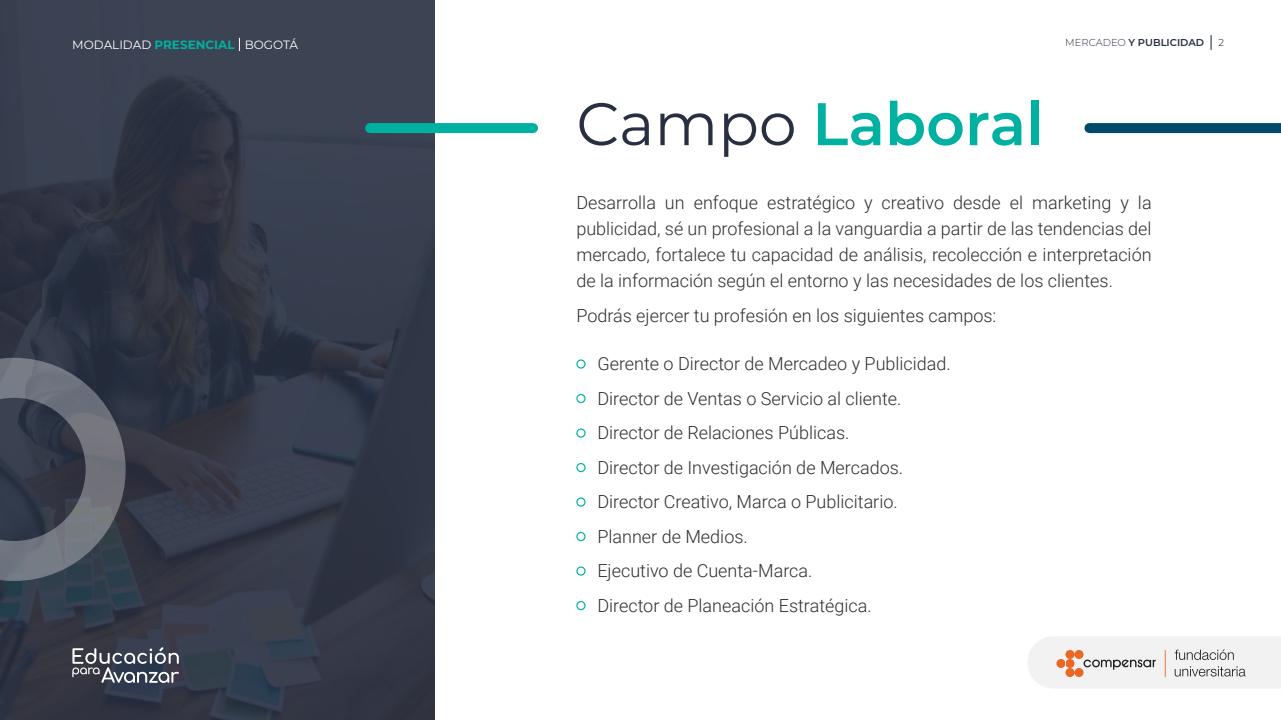
<style>
.page{position:relative;width:1281px;height:720px;background:#fff}
.page>*{position:absolute;margin:0;border:0;box-sizing:border-box;transform-origin:0 0}
.t1{font:600 60px "Montserrat";color:#00b1a1}
.t2{font:300 18px/34.5px "Roboto";color:#2f2f2f;text-align:justify}
.t3{font:700 12px "Montserrat";color:#00b1a1}
.t4{font:12px "Montserrat";color:#fff}
.t5{font:600 10px "Montserrat";color:#272f41}
.t6{font:300 10px "Montserrat";color:#0e1a31}
.s1{font-weight:400;color:#fff}
.s2{font-weight:300}
.s3{font-weight:400;color:#272f41}
</style>
<div class="page">
<svg style="left:1210px;top:35px;width:1px;height:15px"></svg>
<svg style="left:0;top:0;width:434px;height:720px;background:#333949"></svg>
<svg style="left:0;top:358px;width:126px;height:223px;background:#4d535f"></svg>
<svg style="left:1028px;top:637px;width:252px;height:51px"></svg>
<svg style="left:72px;top:647px;width:107px;height:36px;background:#646874"></svg>
<div style="left:370px;top:123px;width:163px;height:10px;background:#00b1a1"></div>
<svg style="left:239px;top:38px;width:1px;height:13px"></svg>
<div style="left:1089px;top:123px;width:191px;height:10px;background:#004b67"></div>
<div style="left:576px;top:359px;width:9px;height:10px;border:1px solid #00b1a1;border-radius:50%"></div>
<div style="left:576px;top:394px;width:9px;height:9px;border:1px solid #00b1a1;border-radius:50%"></div>
<div style="left:576px;top:428px;width:9px;height:10px;border:1px solid #00b1a1;border-radius:50%"></div>
<div style="left:576px;top:463px;width:9px;height:9px;border:1px solid #00b1a1;border-radius:50%"></div>
<div style="left:576px;top:497px;width:9px;height:10px;border:1px solid #00b1a1;border-radius:50%"></div>
<div style="left:576px;top:532px;width:9px;height:9px;border:1px solid #00b1a1;border-radius:50%"></div>
<div style="left:576px;top:566px;width:9px;height:10px;border:1px solid #00b1a1;border-radius:50%"></div>
<div style="left:576px;top:601px;width:9px;height:9px;border:1px solid #00b1a1;border-radius:50%"></div>
<p class="t3" style="left:72px;top:36px;width:164px"><span class="s1">MODALIDAD</span> PRESENCIAL</p>
<p class="t4" style="left:245px;top:36px;width:55px">BOGOTÁ</p>
<p class="t5" style="left:1065px;top:35px;width:140px"><span class="s2">MERCADEO</span> Y PUBLICIDAD</p>
<p class="t6" style="left:1218px;top:36px;width:7px">2</p>
<h1 class="t1" style="left:576px;top:81px;width:468px"><span class="s3">Campo</span> Laboral</h1>
<p class="t2" style="left:576px;top:189px;width:576px;line-height:26px">Desarrolla un enfoque estratégico y creativo desde el marketing y la publicidad, sé un profesional a la vanguardia a partir de las tendencias del mercado, fortalece tu capacidad de análisis, recolección e interpretación de la información según el entorno y las necesidades de los clientes.</p>
<p class="t2" style="left:576px;top:297px;width:421px">Podrás ejercer tu profesión en los siguientes campos:</p>
<p class="t2" style="left:597px;top:346px;width:355px;text-align:left">Gerente o Director de Mercadeo y Publicidad.<br>Director de Ventas o Servicio al cliente.<br>Director de Relaciones Públicas.<br>Director de Investigación de Mercados.<br>Director Creativo, Marca o Publicitario.<br>Planner de Medios.<br>Ejecutivo de Cuenta-Marca.<br>Director de Planeación Estratégica.</p>
</div>
